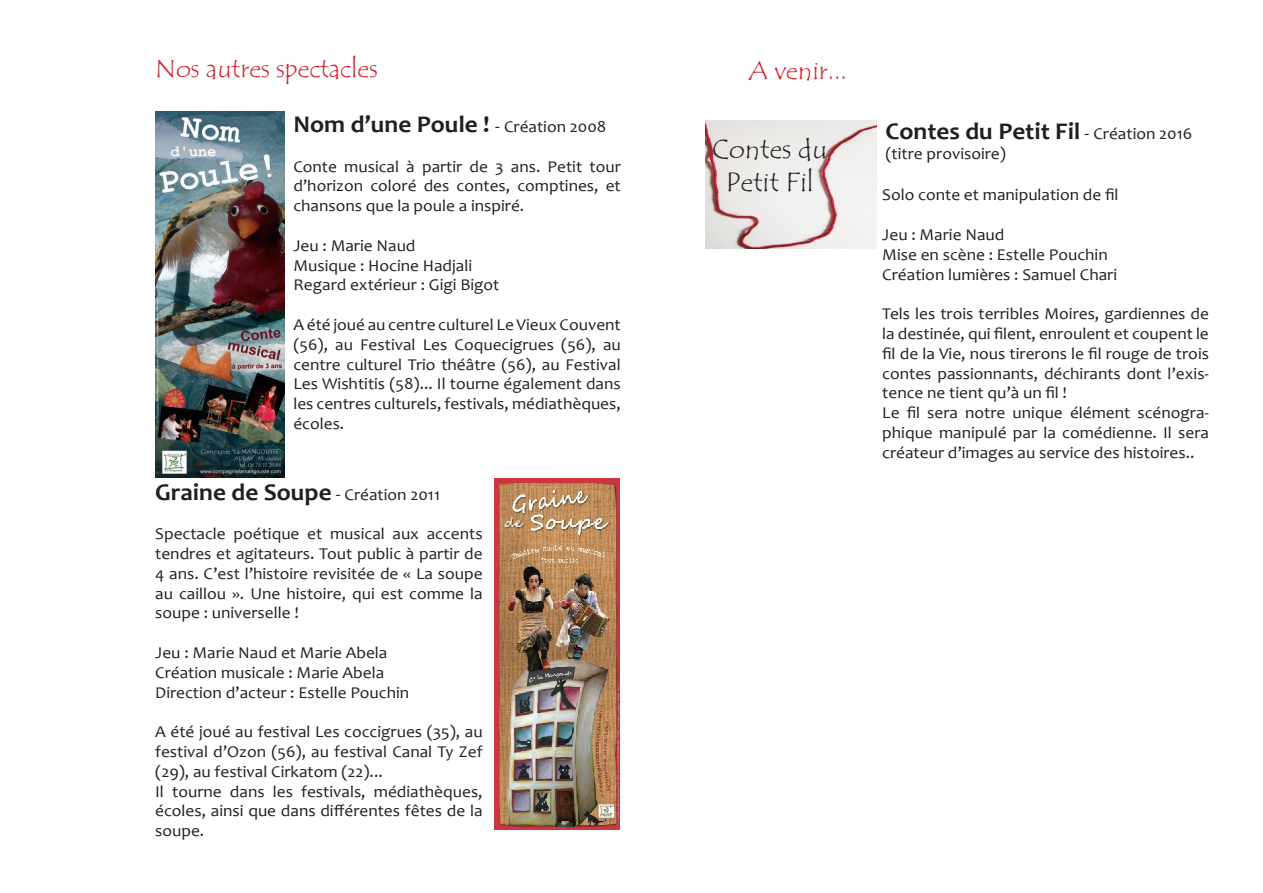
<style>
.page{position:relative;width:1263px;height:893px;background:#fff}
.page>*{position:absolute;margin:0;border:0;box-sizing:border-box;transform-origin:0 0}
.t1{font:27px "Tempus Sans ITC";color:#231f20}
.t2{font:25.5px "Tempus Sans ITC";color:#d1232a}
.Default{font:700 24px "Candara";color:#231f20;scale:1.05 1}
.Default-2{font:16.5px/19.8px "Candara";color:#231f20;text-align:justify;scale:1.05 1}
.s1{font-weight:400;font-size:18px}
.s2{font-weight:400;font-size:16.5px}
</style>
<div class="page">
<img style="left:494px;top:478px;width:126px;height:351px">
<img style="left:155px;top:112px;width:130px;height:366px">
<img style="left:706px;top:121px;width:170px;height:128px">
<p class="t2" style="left:155px;top:52px;width:224px">Nos autres spectacles</p>
<p class="t2" style="left:749px;top:55px;width:99px">A venir...</p>
<p class="Default" style="left:293px;top:110px;width:300px">Nom d’une Poule ! <span class="s1">-</span> <span class="s2">Création 2008</span></p>
<p class="Default-2" style="left:293px;top:156px;width:313px">Conte musical à partir de 3 ans. Petit tour d’horizon coloré des contes, comptines, et chansons que la poule a inspiré.</p>
<p class="Default-2" style="left:293px;top:236px;width:118px">Jeu : Marie Naud</p>
<p class="Default-2" style="left:293px;top:255px;width:172px">Musique : Hocine Hadjali</p>
<p class="Default-2" style="left:293px;top:275px;width:198px">Regard extérieur : Gigi Bigot</p>
<p class="Default-2" style="left:293px;top:315px;width:313px">A été joué au centre culturel Le Vieux Couvent (56), au Festival Les Coquecigrues (56), au centre culturel Trio théâtre (56), au Festival Les Wishtitis (58)... Il tourne également dans les centres culturels, festivals, médiathèques, écoles.</p>
<p class="Default" style="left:155px;top:477px;width:273px">Graine de Soupe <span class="s1">-</span> <span class="s2">Création 2011</span></p>
<p class="Default-2" style="left:155px;top:524px;width:313px">Spectacle poétique et musical aux accents tendres et agitateurs. Tout public à partir de 4 ans. C’est l’histoire revisitée de « La soupe au caillou ». Une histoire, qui est comme la soupe : universelle !</p>
<p class="Default-2" style="left:155px;top:643px;width:223px">Jeu : Marie Naud et Marie Abela</p>
<p class="Default-2" style="left:155px;top:663px;width:220px">Création musicale : Marie Abela</p>
<p class="Default-2" style="left:155px;top:682px;width:243px">Direction d’acteur : Estelle Pouchin</p>
<p class="Default-2" style="left:155px;top:722px;width:313px">A été joué au festival Les coccigrues (35), au festival d’Ozon (56), au festival Canal Ty Zef (29), au festival Cirkatom (22)...</p>
<p class="Default-2" style="left:155px;top:781px;width:313px">Il tourne dans les festivals, médiathèques, écoles, ainsi que dans différentes fêtes de la soupe.</p>
<p class="Default" style="left:885px;top:117px;width:294px">Contes du Petit Fil <span class="s1">-</span> <span class="s2">Création 2016</span></p>
<p class="t1" style="left:712px;top:132px;width:117px">Contes du</p>
<p class="Default-2" style="left:885px;top:144px;width:116px">(titre provisoire)</p>
<p class="t1" style="left:726px;top:165px;width:90px">Petit Fil</p>
<p class="Default-2" style="left:882px;top:185px;width:226px">Solo conte et manipulation de fil</p>
<p class="Default-2" style="left:882px;top:225px;width:118px">Jeu : Marie Naud</p>
<p class="Default-2" style="left:882px;top:245px;width:216px">Mise en scène : Estelle Pouchin</p>
<p class="Default-2" style="left:882px;top:264px;width:225px">Création lumières : Samuel Chari</p>
<p class="Default-2" style="left:882px;top:304px;width:313px">Tels les trois terribles Moires, gardiennes de la destinée, qui filent, enroulent et coupent le fil de la Vie, nous tirerons le fil rouge de trois contes passionnants, déchirants dont l’exis&shy;tence ne tient qu’à un fil !</p>
<p class="Default-2" style="left:882px;top:403px;width:313px">Le fil sera notre unique élément scénogra&shy;phique manipulé par la comédienne. Il sera créateur d’images au service des histoires..</p>
</div>
